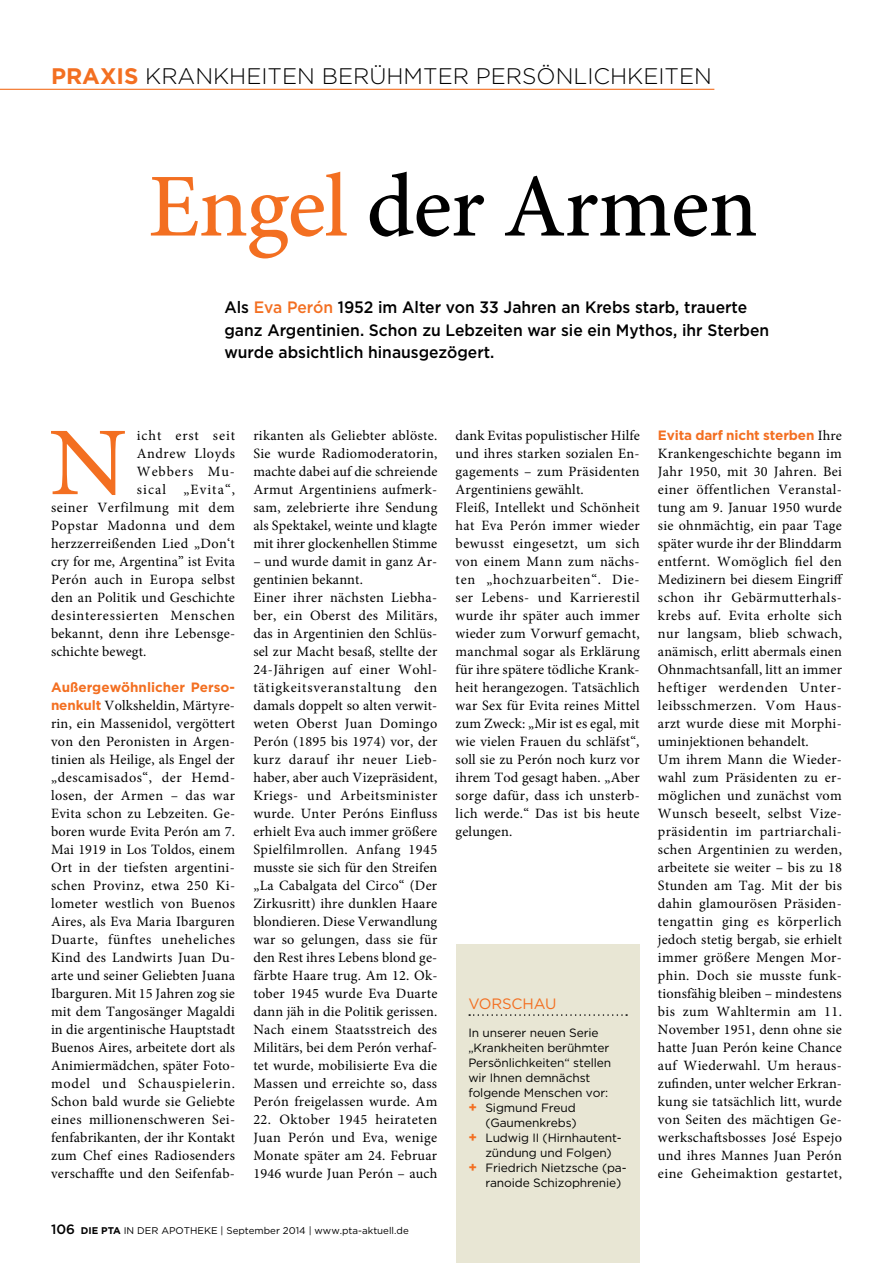
<style>
.page{position:relative;width:893px;height:1263px;background:#fff}
.page>*{position:absolute;margin:0;border:0;box-sizing:border-box;transform-origin:0 0}
.t1{font:97.2px "Minion Pro";color:#f36f21;scale:1.09 1}
.t2{font:500 90px "Minion Pro";letter-spacing:-.01em;color:#000}
.t3{font:300 22.5px "Gotham";color:#000}
.t4{font:500 16.5px/22.5px "Gotham";color:#000;scale:.95 1}
.t5{font:15px "Gotham";letter-spacing:-.01em;color:#f36f21}
.t6{font:14.25px/18px "Minion Pro";letter-spacing:.02em;color:#000;text-align:justify}
.t7{font:14.25px "Minion Pro";letter-spacing:.04em;color:#000}
.t8{font:14.25px "Minion Pro";letter-spacing:.05em;color:#000}
.t9{font:14.25px "Minion Pro";letter-spacing:.075em;color:#000}
.t10{font:14.25px "Minion Pro";letter-spacing:.06em;color:#000}
.t11{font:14.25px "Minion Pro";letter-spacing:.065em;color:#000}
.t12{font:700 13.5px "Gotham";color:#f36f21}
.t13{font:12px "Gotham";letter-spacing:-.01em;color:#000}
.t14{font:9.75px "Gotham";color:#000}
.s1{font-weight:700;color:#f36f21}
.s2{color:#f36f21}
.s3{font-family:"Gotham";font-weight:700;font-size:13.5px;color:#f36f21}
.s4{font-weight:500;font-size:13.5px}
.s5{font-weight:700}
.s6{font-family:"Minion Pro";font-weight:400;font-size:14.25px;color:#000}
.s7{font-weight:700;font-size:13.5px;color:#f36f21}
</style>
<div class="page">
<hr style="left:0;top:89px;width:714px;height:1px;background:#f36f21">
<div style="left:456px;top:944px;width:184px;height:319px;background:#e8e6d4"></div>
<svg style="left:469px;top:1014px;width:158px;height:2px"></svg>
<h3 class="t3" style="left:51px;top:62px;width:662px"><span class="s1">PRAXIS</span> KRANKHEITEN BERÜHMTER PERSÖNLICHKEITEN</h3>
<h2 class="t2" style="left:148px;top:146px;width:611px"><span class="s2">Engel</span> der Armen</h2>
<p class="t4" style="left:224px;top:296px;width:575px">Als <span class="s2">Eva Perón</span> 1952 im Alter von 33 Jahren an Krebs starb, trauerte ganz Argentinien. Schon zu Lebzeiten war sie ein Mythos, ihr Sterben wurde absichtlich hinausgezögert.</p>
<h1 class="t1" style="left:49px;top:398px;width:74px">N</h1>
<p class="t10" style="left:137px;top:426px;width:100px">icht erst seit</p>
<p class="t6" style="left:137px;top:445px;width:100px">Andrew Lloyds</p>
<p class="t11" style="left:137px;top:462px;width:100px">Webbers Mu-</p>
<p class="t9" style="left:137px;top:480px;width:100px">sical „Evita“,</p>
<p class="t7" style="left:51px;top:498px;width:185px">seiner Verfilmung mit dem</p>
<p class="t7" style="left:51px;top:516px;width:186px">Popstar Madonna und dem</p>
<p class="t6" style="left:51px;top:535px;width:185px">herzzerreißenden Lied „Don‘t</p>
<p class="t6" style="left:51px;top:553px;width:185px">cry for me, Argentina” ist Evita</p>
<p class="t6" style="left:51px;top:571px;width:186px">Perón auch in Europa selbst</p>
<p class="t6" style="left:51px;top:589px;width:185px">den an Politik und Geschichte</p>
<p class="t8" style="left:51px;top:606px;width:185px">desinteressierten Menschen</p>
<p class="t6" style="left:51px;top:625px;width:186px">bekannt, denn ihre Lebensge-</p>
<p class="t6" style="left:51px;top:643px;width:97px">schichte bewegt.</p>
<p class="t12" style="left:51px;top:678px;width:185px">Außergewöhnlicher Perso-</p>
<p class="t6" style="left:51px;top:697px;width:186px"><span class="s3">nenkult</span> Volksheldin, Märtyre&shy;rin, ein Massenidol, vergöttert von den Peronisten in Argen&shy;tinien als Heilige, als Engel der „descamisados“, der Hemd&shy;losen, der Armen – das war Evita schon zu Lebzeiten. Ge&shy;boren wurde Evita Perón am 7.<br>Mai 1919 in Los Toldos, einem Ort in der tiefsten argentini&shy;schen Provinz, etwa 250 Ki&shy;lometer westlich von Buenos Aires, als Eva Maria Ibarguren Duarte, fünftes uneheliches Kind des Landwirts Juan Du&shy;arte und seiner Geliebten Juana Ibarguren. Mit 15 Jahren zog sie mit dem Tangosänger Magaldi in die argentinische Hauptstadt Buenos Aires, arbeitete dort als Animiermädchen, später Foto&shy;model und Schauspielerin.<br>Schon bald wurde sie Geliebte eines millionenschweren Sei&shy;fenfabrikanten, der ihr Kontakt zum Chef eines Radiosenders verschaffte und den Seifenfab-</p>
<p class="t6" style="left:253px;top:427px;width:186px">rikanten als Geliebter ablöste.<br>Sie wurde Radiomoderatorin, machte dabei auf die schreiende Armut Argentiniens aufmerk&shy;sam, zelebrierte ihre Sendung als Spektakel, weinte und klagte mit ihrer glockenhellen Stimme</p>
<p class="t6" style="left:253px;top:553px;width:186px;text-align:left">– und wurde damit in ganz Ar&shy;gentinien bekannt.<br>Einer ihrer nächsten Liebha&shy;ber, ein Oberst des Militärs, das in Argentinien den Schlüs&shy;sel zur Macht besaß, stellte der<br>24-Jährigen auf einer Wohl&shy;tätigkeitsveranstaltung den damals doppelt so alten verwit&shy;weten Oberst Juan Domingo<br>Perón (1895 bis 1974) vor, der kurz darauf ihr neuer Lieb&shy;haber, aber auch Vizepräsident,<br>Kriegs- und Arbeitsminister wurde. Unter Peróns Einfluss erhielt Eva auch immer größere<br>Spielfilmrollen. Anfang 1945 musste sie sich für den Streifen „La Cabalgata del Circo“ (Der<br>Zirkusritt) ihre dunklen Haare blondieren. Diese Verwandlung war so gelungen, dass sie für den Rest ihres Lebens blond ge&shy;färbte Haare trug. Am 12. Ok&shy;tober 1945 wurde Eva Duarte dann jäh in die Politik gerissen.<br>Nach einem Staatsstreich des<br>Militärs, bei dem Perón verhaf&shy;tet wurde, mobilisierte Eva die<br>Massen und erreichte so, dass<br>Perón freigelassen wurde. Am</p>
<p class="t6" style="left:253px;top:1110px;width:186px">22. Oktober 1945 heirateten Juan Perón und Eva, wenige Monate später am 24. Februar 1946 wurde Juan Perón – auch</p>
<p class="t14" style="left:51px;top:1224px;width:359px"><span class="s4">106</span> <span class="s5">DIE PTA</span> IN DER APOTHEKE | September 2014 | www.pta-aktuell.de</p>
<p class="t6" style="left:456px;top:426px;width:186px;text-align:left">dank Evitas populistischer Hilfe und ihres starken sozialen En&shy;gagements – zum Präsidenten<br>Argentiniens gewählt.<br>Fleiß, Intellekt und Schönheit hat Eva Perón immer wieder bewusst eingesetzt, um sich von einem Mann zum nächs&shy;ten „hochzuarbeiten“. Die&shy;ser Lebens- und Karrierestil wurde ihr später auch immer wieder zum Vorwurf gemacht, manchmal sogar als Erklärung für ihre spätere tödliche Krank&shy;heit herangezogen. Tatsächlich war Sex für Evita reines Mittel zum Zweck: „Mir ist es egal, mit wie vielen Frauen du schläfst“, soll sie zu Perón noch kurz vor ihrem Tod gesagt haben. „Aber sorge dafür, dass ich unsterb&shy;lich werde.“ Das ist bis heute gelungen.</p>
<p class="t12" style="left:658px;top:426px;width:186px">Evita darf nicht sterben <span class="s6">Ihre</span></p>
<p class="t6" style="left:658px;top:445px;width:187px;text-align:left">Krankengeschichte begann im<br>Jahr 1950, mit 30 Jahren. Bei einer öffentlichen Veranstal&shy;tung am 9. Januar 1950 wurde sie ohnmächtig, ein paar Tage später wurde ihr der Blinddarm entfernt. Womöglich fiel den<br>Medizinern bei diesem Eingriff schon ihr Gebärmutterhals&shy;krebs auf. Evita erholte sich nur langsam, blieb schwach, anämisch, erlitt abermals einen<br>Ohnmachtsanfall, litt an immer heftiger werdenden Unter&shy;leibsschmerzen. Vom Haus&shy;arzt wurde diese mit Morphi&shy;uminjektionen behandelt.<br>Um ihrem Mann die Wieder&shy;wahl zum Präsidenten zu er&shy;möglichen und zunächst vom<br>Wunsch beseelt, selbst Vize&shy;präsidentin im partriarchali&shy;schen Argentinien zu werden, arbeitete sie weiter – bis zu 18<br>Stunden am Tag. Mit der bis dahin glamourösen Präsiden&shy;tengattin ging es körperlich jedoch stetig bergab, sie erhielt immer größere Mengen Mor&shy;phin. Doch sie musste funk&shy;tionsfähig bleiben – mindestens bis zum Wahltermin am 11.<br>November 1951, denn ohne sie hatte Juan Perón keine Chance auf Wiederwahl. Um heraus&shy;zufinden, unter welcher Erkran&shy;kung sie tatsächlich litt, wurde von Seiten des mächtigen Ge&shy;werkschaftsbosses José Espejo und ihres Mannes Juan Perón eine Geheimaktion gestartet,</p>
<p class="t5" style="left:468px;top:994px;width:90px">VORSCHAU</p>
<p class="t13" style="left:468px;top:1025px;width:132px">In unserer neuen Serie</p>
<p class="t13" style="left:468px;top:1040px;width:143px">„Krankheiten berühmter</p>
<p class="t13" style="left:468px;top:1055px;width:144px">Persönlichkeiten“ stellen</p>
<p class="t13" style="left:468px;top:1070px;width:124px">wir Ihnen demnächst</p>
<p class="t13" style="left:468px;top:1085px;width:141px">folgende Menschen vor:</p>
<p class="t13" style="left:468px;top:1100px;width:109px"><span class="s7">+</span> Sigmund Freud</p>
<p class="t13" style="left:485px;top:1115px;width:93px">(Gaumenkrebs)</p>
<p class="t13" style="left:468px;top:1130px;width:155px"><span class="s7">+</span> Ludwig II (Hirnhautent-</p>
<p class="t13" style="left:485px;top:1145px;width:128px">zündung und Folgen)</p>
<p class="t13" style="left:468px;top:1160px;width:160px"><span class="s7">+</span> Friedrich Nietzsche (pa-</p>
<p class="t13" style="left:485px;top:1175px;width:137px">ranoide Schizophrenie)</p>
</div>
